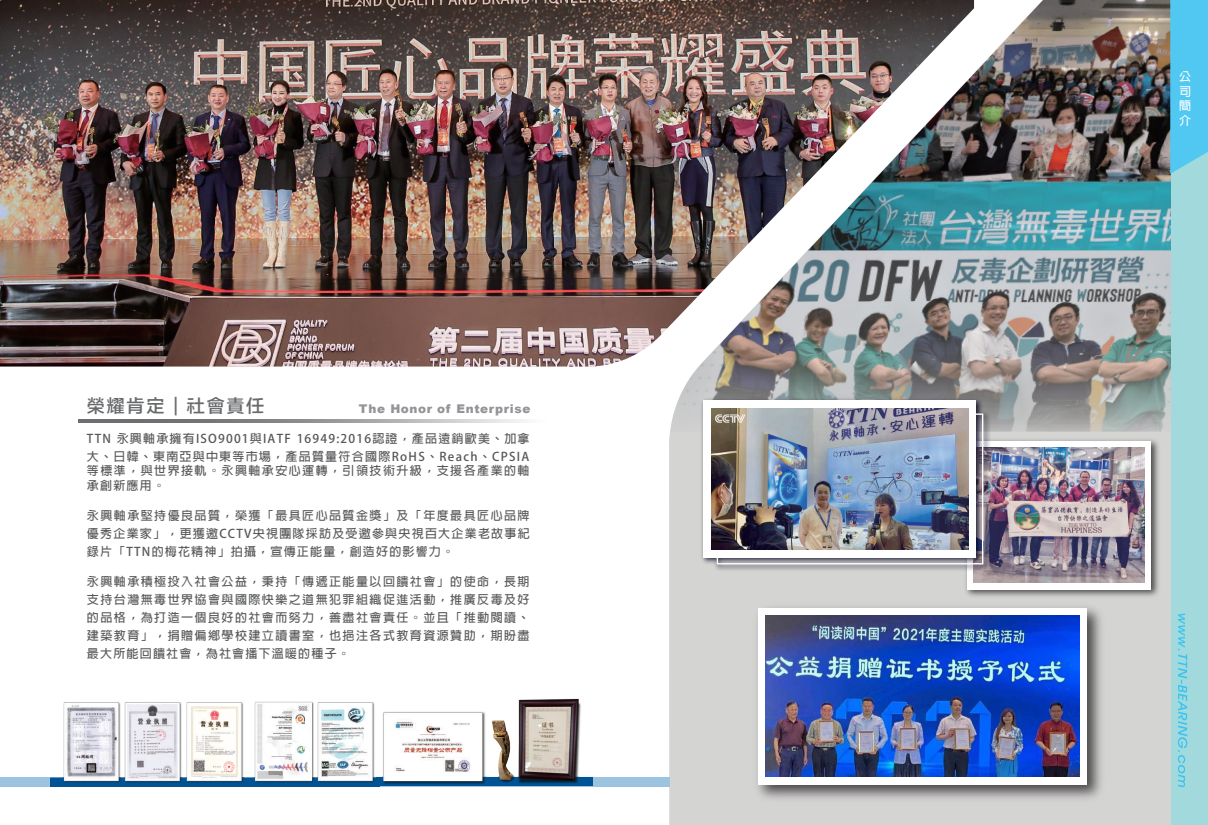
<style>
.page{position:relative;width:1208px;height:825px;background:#fff}
.page>*{position:absolute;margin:0;border:0;box-sizing:border-box;transform-origin:0 0}
.t1{font:18px "FZLTZHB B51 0";letter-spacing:.1em;color:#67696b}
.t2{font:700 12px/18px "Adobe Fan Heiti Std";letter-spacing:.105em;color:#57585a}
.t3{font:900 12px "Arial";letter-spacing:.05em;color:#939498}
.t4{font:700 12px/14.4px "Adobe Fan Heiti Std";color:#fff;text-align:justify}
</style>
<div class="page">
<div style="left:669px;top:432px;width:502px;height:393px;background:#d4d4d3"></div>
<img style="left:974px;top:0;width:197px;height:251px">
<img style="left:670px;top:251px;width:501px;height:181px">
<div style="left:1171px;top:0;width:37px;height:825px;background:#a1d9dc"></div>
<svg style="left:1170px;top:0;width:38px;height:174px;background:#55c8ef"></svg>
<div style="left:0;top:778px;width:669px;height:9px;background:#9cc3df"></div>
<img style="left:51px;top:701px;width:325px;height:85px">
<img style="left:376px;top:698px;width:216px;height:88px">
<img style="left:0;top:0;width:974px;height:367px">
<img style="left:961px;top:433px;width:201px;height:168px">
<div style="left:967px;top:441px;width:183px;height:148px;background:#fff"></div>
<img style="left:973px;top:447px;width:171px;height:136px">
<svg style="left:1178px;top:613px;width:9px;height:174px"></svg>
<svg style="left:78px;top:419px;width:446px;height:3px"></svg>
<img style="left:699px;top:395px;width:293px;height:179px">
<div style="left:704px;top:400px;width:272px;height:157px;background:#fff"></div>
<div style="left:716px;top:413px;width:267px;height:151px;border:1px solid #fff"></div>
<img style="left:711px;top:408px;width:257px;height:142px">
<svg style="left:715px;top:414px;width:30px;height:9px"></svg>
<img style="left:750px;top:600px;width:358px;height:207px">
<div style="left:758px;top:608px;width:328px;height:176px;background:#fff"></div>
<img style="left:765px;top:616px;width:314px;height:160px">
<h1 class="t1" style="left:87px;top:395px;width:179px">榮耀肯定 | 社會責任</h1>
<p class="t3" style="left:359px;top:400px;width:173px">The Honor of Enterprise</p>
<p class="t2" style="left:87px;top:430px;width:444px">TTN 永興軸承擁有ISO9001與IATF 16949:2016認證，產品遠銷歐美、加拿大、日韓、東南亞與中東等市場，產品質量符合國際RoHS、Reach、CPSIA</p>
<p class="t2" style="left:87px;top:464px;width:444px;line-height:14.4px">等標準，與世界接軌。永興軸承安心運轉，引領技術升級，支援各產業的軸承創新應用。</p>
<p class="t2" style="left:87px;top:506px;width:444px;text-align:justify">永興軸承堅持優良品質，榮獲「最具匠心品質金獎」及「年度最具匠心品牌優秀企業家」，更獲邀CCTV央視團隊採訪及受邀參與央視百大企業老故事紀錄片「TTN的梅花精神」拍攝，宣傳正能量，創造好的影響力。</p>
<p class="t2" style="left:87px;top:572px;width:444px;text-align:justify">永興軸承積極投入社會公益，秉持「傳遞正能量以回饋社會」的使命，長期支持台灣無毒世界協會與國際快樂之道無犯罪組織促進活動，推廣反毒及好的品格，為打造一個良好的社會而努力，善盡社會責任。並且「推動閱讀、建築教育」，捐贈偏鄉學校建立讀書室，也挹注各式教育資源贊助，期盼盡最大所能回饋社會，為社會播下溫暖的種子。</p>
<p class="t4" style="left:1179px;top:70px;width:13px">公司簡介</p>
</div>
